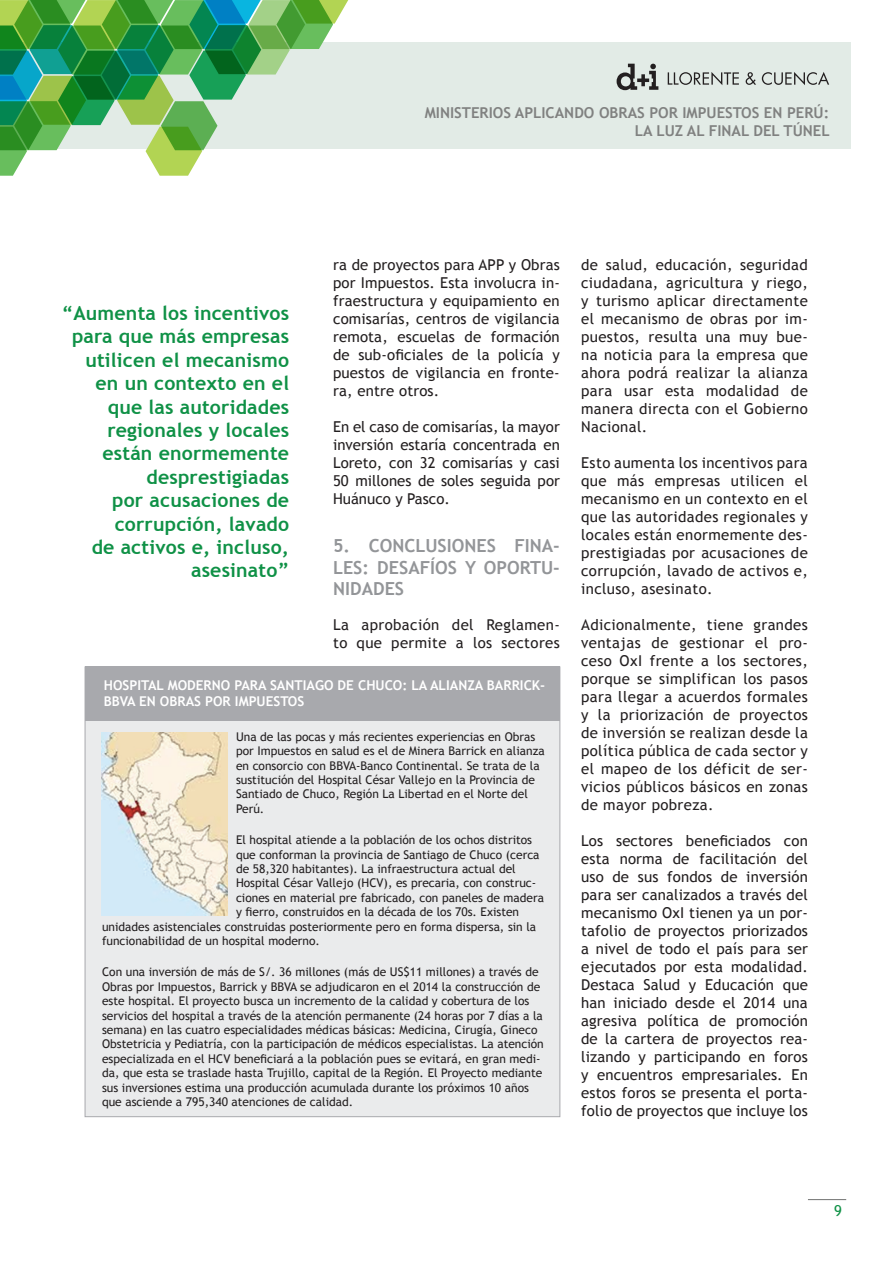
<style>
.page{position:relative;width:893px;height:1263px;background:#fff}
.page>*{position:absolute;margin:0;border:0;box-sizing:border-box;transform-origin:0 0}
.t1{font:700 19.5px/23.4px "Trebuchet MS";letter-spacing:.01em;color:#0f9146;text-align:right}
.t2{font:700 18px "Trebuchet MS";color:#939598}
.t3{font:15px/18px "Trebuchet MS";letter-spacing:.025em;color:#231f20;text-align:justify}
.t4{font:700 15px/18px "Trebuchet MS";color:#808180;text-align:right}
.t5{font:15px "Trebuchet MS";color:#0f9146}
.t6{font:700 13.5px "Trebuchet MS";color:#fff}
.t7{font:12px/14.4px "Trebuchet MS";color:#231f20}
</style>
<div class="page">
<div style="left:0;top:43px;width:850px;height:106px;background:#e2ebe6"></div>
<svg style="left:0;top:0;width:348px;height:176px"></svg>
<svg style="left:668px;top:72px;width:71px;height:13px"></svg>
<svg style="left:746px;top:72px;width:10px;height:13px"></svg>
<svg style="left:762px;top:72px;width:67px;height:13px"></svg>
<svg style="left:617px;top:64px;width:41px;height:26px"></svg>
<hr style="left:808px;top:1199px;width:38px;height:1px;background:#808180">
<div style="left:85px;top:666px;width:475px;height:451px;background:#eaebec;border:1px solid #a8a9ad"></div>
<div style="left:85px;top:667px;width:475px;height:54px;background:#a8a9ad"></div>
<img style="left:102px;top:732px;width:125px;height:184px">
<p class="t4" style="left:425px;top:104px;width:407px">Ministerios aplicando Obras por impuestos en Perú: la luz al final del túnel</p>
<p class="t1" style="left:62px;top:301px;width:229px">“Aumenta los incentivos para que más empresas utilicen el mecanismo en un contexto en el que las autoridades regionales y locales están enormemente desprestigiadas<br>por acusaciones de corrupción, lavado<br>de activos e, incluso, asesinato”</p>
<p class="t3" style="left:333px;top:256px;width:228px">ra de proyectos para APP y Obras por Impuestos. Esta involucra in&shy;fraestructura y equipamiento en comisarías, centros de vigilancia remota, escuelas de formación de sub-oficiales de la policía y puestos de vigilancia en fronte&shy;ra, entre otros.</p>
<p class="t3" style="left:333px;top:418px;width:228px">En el caso de comisarías, la mayor inversión estaría concentrada en Loreto, con 32 comisarías y casi 50 millones de soles seguida por Huánuco y Pasco.</p>
<p class="t2" style="left:333px;top:534px;width:59px">5. Concl</p>
<p class="t2" style="left:425px;top:534px;width:23px">usiones</p>
<p class="t2" style="left:514px;top:534px;width:11px">fina</p>
<p class="t2" style="left:553px;top:534px;width:8px">-</p>
<p class="t2" style="left:333px;top:556px;width:67px">les: desaf</p>
<p class="t2" style="left:430px;top:556px;width:67px">íos y opor</p>
<p class="t2" style="left:530px;top:556px;width:31px">tu-</p>
<p class="t2" style="left:333px;top:578px;width:62px">ni dades</p>
<p class="t3" style="left:333px;top:616px;width:228px">La aprobación del Reglamen&shy;to que permite a los sectores</p>
<p class="t6" style="left:104px;top:677px;width:17px">Hospi</p>
<p class="t6" style="left:141px;top:677px;width:65px">tal moderno</p>
<p class="t6" style="left:234px;top:677px;width:9px">para</p>
<p class="t6" style="left:270px;top:677px;width:169px">Santiago de Chuco : La alian</p>
<p class="t6" style="left:467px;top:677px;width:28px">za Barric</p>
<p class="t6" style="left:532px;top:677px;width:15px">k-</p>
<p class="t6" style="left:104px;top:693px;width:82px">BBVA en Obras</p>
<p class="t6" style="left:205px;top:693px;width:10px">por</p>
<p class="t6" style="left:235px;top:693px;width:62px">Impuestos</p>
<p class="t7" style="left:236px;top:729px;width:310px">Una de las pocas y más recientes experiencias en Obras por Impuestos en salud es el de Minera Barrick en alianza en consorcio con BBVA-Banco Continental. Se trata de la sustitución del Hospital César Vallejo en la Provincia de Santiado de Chuco, Región La Libertad en el Norte del Perú.</p>
<p class="t7" style="left:236px;top:833px;width:298px">El hospital atiende a la población de los ochos distritos</p>
<p class="t7" style="left:236px;top:847px;width:305px">que conforman la provincia de Santiago de Chuco (cerca</p>
<p class="t7" style="left:236px;top:862px;width:281px">de 58,320 habitantes). La infraestructura actual del</p>
<p class="t7" style="left:236px;top:876px;width:302px">Hospital César Vallejo (HCV), es precaria, con construc-</p>
<p class="t7" style="left:236px;top:890px;width:310px">ciones en material pre fabricado, con paneles de madera</p>
<p class="t7" style="left:236px;top:905px;width:285px">y fierro, construidos en la década de los 70s. Existen</p>
<p class="t7" style="left:102px;top:919px;width:436px">unidades asistenciales construidas posteriormente pero en forma dispersa, sin la</p>
<p class="t7" style="left:102px;top:934px;width:219px">funcionabilidad de un hospital moderno.</p>
<p class="t7" style="left:102px;top:965px;width:443px">Con una inversión de más de S/. 36 millones (más de US$11 millones) a través de Obras por Impuestos, Barrick y BBVA se adjudicaron en el 2014 la construcción de este hospital. El proyecto busca un incremento de la calidad y cobertura de los servicios del hospital a través de la atención permanente (24 horas por 7 días a la semana) en las cuatro especialidades médicas básicas: Medicina, Cirugía, Gineco Obstetricia y Pediatría, con la participación de médicos especialistas. La atención especializada en el HCV beneficiará a la población pues se evitará, en gran medi&shy;da, que esta se traslade hasta Trujillo, capital de la Región. El Proyecto mediante sus inversiones estima una producción acumulada durante los próximos 10 años que asciende a 795,340 atenciones de calidad.</p>
<p class="t3" style="left:581px;top:256px;width:228px">de salud, educación, seguridad ciudadana, agricultura y riego, y turismo aplicar directamente el mecanismo de obras por im&shy;puestos, resulta una muy bue&shy;na noticia para la empresa que ahora podrá realizar la alianza para usar esta modalidad de manera directa con el Gobierno Nacional.</p>
<p class="t3" style="left:581px;top:454px;width:228px">Esto aumenta los incentivos para que más empresas utilicen el mecanismo en un contexto en el que las autoridades regionales y locales están enormemente des&shy;prestigiadas por acusaciones de corrupción, lavado de activos e, incluso, asesinato.</p>
<p class="t3" style="left:581px;top:616px;width:228px">Adicionalmente, tiene grandes ventajas de gestionar el pro&shy;ceso OxI frente a los sectores, porque se simplifican los pasos para llegar a acuerdos formales y la priorización de proyectos de inversión se realizan desde la política pública de cada sector y el mapeo de los déficit de ser&shy;vicios públicos básicos en zonas de mayor pobreza.</p>
<p class="t3" style="left:581px;top:832px;width:228px">Los sectores beneficiados con esta norma de facilitación del uso de sus fondos de inversión para ser canalizados a través del mecanismo OxI tienen ya un por&shy;tafolio de proyectos priorizados a nivel de todo el país para ser ejecutados por esta modalidad.<br>Destaca Salud y Educación que han iniciado desde el 2014 una agresiva política de promoción de la cartera de proyectos rea&shy;lizando y participando en foros y encuentros empresariales. En estos foros se presenta el porta&shy;folio de proyectos que incluye los</p>
<p class="t5" style="left:834px;top:1201px;width:9px">9</p>
</div>
